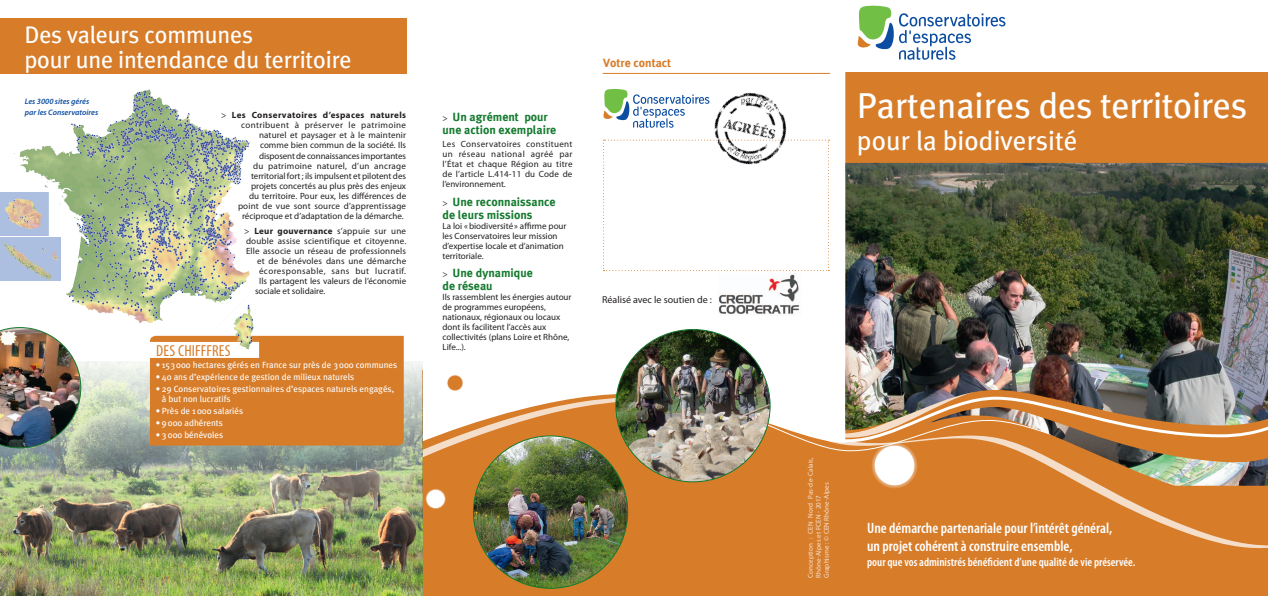
<style>
.page{position:relative;width:1268px;height:596px;background:#fff}
.page>*{position:absolute;margin:0;border:0;box-sizing:border-box;transform-origin:0 0}
.t1{font:36px "Meta Plus";letter-spacing:-.01em;color:#fff}
.t2{font:27px "Meta Plus";color:#fff}
.TITRE{font:24px/25px "Meta Plus";letter-spacing:-.01em;color:#fff}
.Encart_témoignage_pr{font:condensed 16px "Myriad Pro";letter-spacing:.01em;color:#d77c29}
.t3{font:600 condensed 15px/18px "Myriad Pro";color:#fff}
.t4{font:700 12px/13px "Meta Plus";color:#157a2f}
.t5{font:600 condensed 12px "Myriad Pro";color:#fff}
.t6{font:700 12px "Meta Plus";color:#d77c29}
.t7{font:10px "Myriad Pro";color:#231f20}
.t8{font:9px/10px "Myriad Pro";color:#231f20}
.t9{font:9px/10px "Meta Plus";color:#fff}
.t10{font:9px "Myriad Pro";letter-spacing:.02em;color:#231f20}
.t11{font:9px "Myriad Pro";letter-spacing:.045em;color:#231f20}
.t12{font:9px "Myriad Pro";letter-spacing:.03em;color:#231f20}
.t13{font:italic 600 8px/11px "Myriad Pro";color:#0d4da1}
.t14{font:7px/8px "Myriad Pro";letter-spacing:.015em;color:#fff}
.s1{font-family:"Myriad Pro";font-weight:400;font-size:9px;color:#231f20}
.s2{font-weight:700}
</style>
<div class="page">
<div style="left:422px;top:370px;width:845px;height:225px;background:#d77c29"></div>
<div style="left:845px;top:72px;width:422px;height:98px;background:#d77c29"></div>
<svg style="left:403px;top:335px;width:864px;height:213px"></svg>
<svg style="left:422px;top:430px;width:503px;height:51px"></svg>
<img style="left:925px;top:430px;width:342px;height:55px">
<svg style="left:857px;top:6px;width:148px;height:54px"></svg>
<svg style="left:422px;top:72px;width:423px;height:370px"></svg>
<svg style="left:603px;top:89px;width:86px;height:39px"></svg>
<hr style="left:602px;top:73px;width:227px;height:1px;background:#d77c29">
<svg style="left:603px;top:139px;width:226px;height:132px"></svg>
<img style="left:689px;top:72px;width:115px;height:112px">
<img style="left:473px;top:435px;width:154px;height:153px">
<img style="left:718px;top:274px;width:82px;height:41px">
<img style="left:0;top:361px;width:422px;height:234px">
<img style="left:615px;top:329px;width:155px;height:152px">
<svg style="left:873px;top:444px;width:41px;height:41px"></svg>
<div style="left:871px;top:442px;width:46px;height:46px;border:5px solid #fff;border-radius:50%"></div>
<div style="left:875px;top:446px;width:38px;height:38px;background:#fff;border-radius:50%"></div>
<div style="left:874px;top:445px;width:40px;height:40px;border:1px solid #fff;border-radius:50%"></div>
<div style="left:425px;top:488px;width:21px;height:21px;border:4px solid #fff;border-radius:50%"></div>
<div style="left:427px;top:490px;width:17px;height:17px;background:#fff;border-radius:50%"></div>
<div style="left:426px;top:490px;width:18px;height:17px;border:1px solid #fff;border-radius:50%"></div>
<div style="left:446px;top:374px;width:17px;height:17px;border:3px solid #d77c29;border-radius:50%"></div>
<div style="left:448px;top:376px;width:14px;height:13px;background:#d77c29;border-radius:50%"></div>
<div style="left:448px;top:375px;width:14px;height:15px;border:1px solid #d77c29;border-radius:50%"></div>
<img style="left:845px;top:163px;width:422px;height:267px">
<div style="left:0;top:19px;width:406px;height:55px;background:#d77c29"></div>
<div style="left:150px;top:335px;width:253px;height:110px;background:#d77c29"></div>
<div style="left:137px;top:341px;width:122px;height:16px;background:#fff"></div>
<img style="left:5px;top:89px;width:253px;height:261px">
<img style="left:0;top:193px;width:48px;height:43px">
<img style="left:0;top:237px;width:60px;height:43px">
<img style="left:0;top:327px;width:81px;height:121px">
<p class="TITRE" style="left:24px;top:22px;width:329px">Des valeurs communes<br>pour une intendance du territoire</p>
<p class="t13" style="left:25px;top:96px;width:75px">Les 3000 sites gérés par les Conservatoires</p>
<p class="t1" style="left:856px;top:84px;width:392px">Partenaires des territoires</p>
<p class="t2" style="left:856px;top:125px;width:222px">pour la biodiversité</p>
<p class="t6" style="left:603px;top:56px;width:70px">Votre contact</p>
<p class="t4" style="left:442px;top:110px;width:115px"><span class="s1">&gt;</span> Un agrément pour une action exemplaire</p>
<p class="t8" style="left:442px;top:139px;width:131px;text-align:justify">Les Conservatoires constituent un réseau national agréé par l’État et chaque Région au titre de l’article L.414-11 du Code de l’environnement.</p>
<p class="t4" style="left:442px;top:195px;width:115px"><span class="s1">&gt;</span> Une reconnaissance de leurs missions</p>
<p class="t8" style="left:442px;top:221px;width:125px">La loi «biodiversité» affirme pour les Conservatoires leur mission d’expertise locale et d’animation territoriale.</p>
<p class="t4" style="left:442px;top:266px;width:92px"><span class="s1">&gt;</span> Une dynamique de réseau</p>
<p class="t8" style="left:442px;top:292px;width:130px">Ils rassemblent les énergies autour de programmes européens, nationaux, régionaux ou locaux dont ils facilitent l’accès aux collectivités (plans Loire et Rhône,<br>Life...).</p>
<p class="t8" style="left:221px;top:110px;width:187px;text-align:right">&gt; <span class="s2">Les Conservatoires d’espaces naturels </span>contribuent à préserver le patrimoine naturel et paysager et à le maintenir<br>comme bien commun de la société. Ils<br>disposent de connaissances importantes<br>du patrimoine naturel, d’un ancrage territorial fort ; ils impulsent et pilotent des<br>projets concertés au plus près des enjeux<br>du territoire. Pour eux, les différences de<br>point de vue sont source d’apprentissage réciproque et d’adaptation de la démarche.</p>
<p class="t12" style="left:244px;top:226px;width:163px">&gt; <span class="s2">Leur gouvernance</span> s’appuie sur une</p>
<p class="t10" style="left:246px;top:236px;width:162px">double assise scientifique et citoyenne.</p>
<p class="t8" style="left:246px;top:246px;width:161px">Elle associe un réseau de professionnels</p>
<p class="t10" style="left:257px;top:256px;width:151px">et de bénévoles dans une démarche</p>
<p class="t11" style="left:259px;top:266px;width:149px">écoresponsable, sans but lucratif.</p>
<p class="t8" style="left:259px;top:276px;width:149px">Ils partagent les valeurs de l’économie</p>
<p class="t8" style="left:255px;top:286px;width:72px">sociale et solidaire.</p>
<p class="t7" style="left:602px;top:293px;width:111px">Réalisé avec le soutien de :</p>
<p class="Encart_témoignage_pr" style="left:156px;top:341px;width:76px">DES CHIFFFRES</p>
<p class="t9" style="left:156px;top:360px;width:243px">• 153000 hectares gérés en France sur près de 3000 communes</p>
<p class="t9" style="left:156px;top:372px;width:200px">• 40 ans d’expérience de gestion de milieux naturels</p>
<p class="t9" style="left:162px;top:384px;width:234px;text-indent:-6px">• 29 Conservatoires gestionnaires d’espaces naturels engagés, à but non lucratifs</p>
<p class="t9" style="left:156px;top:406px;width:89px">• Près de 1000 salariés</p>
<p class="t9" style="left:156px;top:418px;width:68px">• 9000 adhérents</p>
<p class="t9" style="left:156px;top:430px;width:69px">• 3000 bénévoles</p>
<p class="t14" style="left:806px;top:577px;width:122px;rotate:-90deg">Conception : CEN Nord Pas-de-Calais,<br>Rhône-Alpes et FCEN - 2017<br>Graphisme : © CEN Rhône-Alpes</p>
<p class="t3" style="left:867px;top:518px;width:246px">Une démarche partenariale pour l’intérêt général, un projet cohérent à construire ensemble,</p>
<p class="t5" style="left:867px;top:554px;width:269px">pour que vos administrés bénéficient d’une qualité de vie préservée.</p>
</div>
